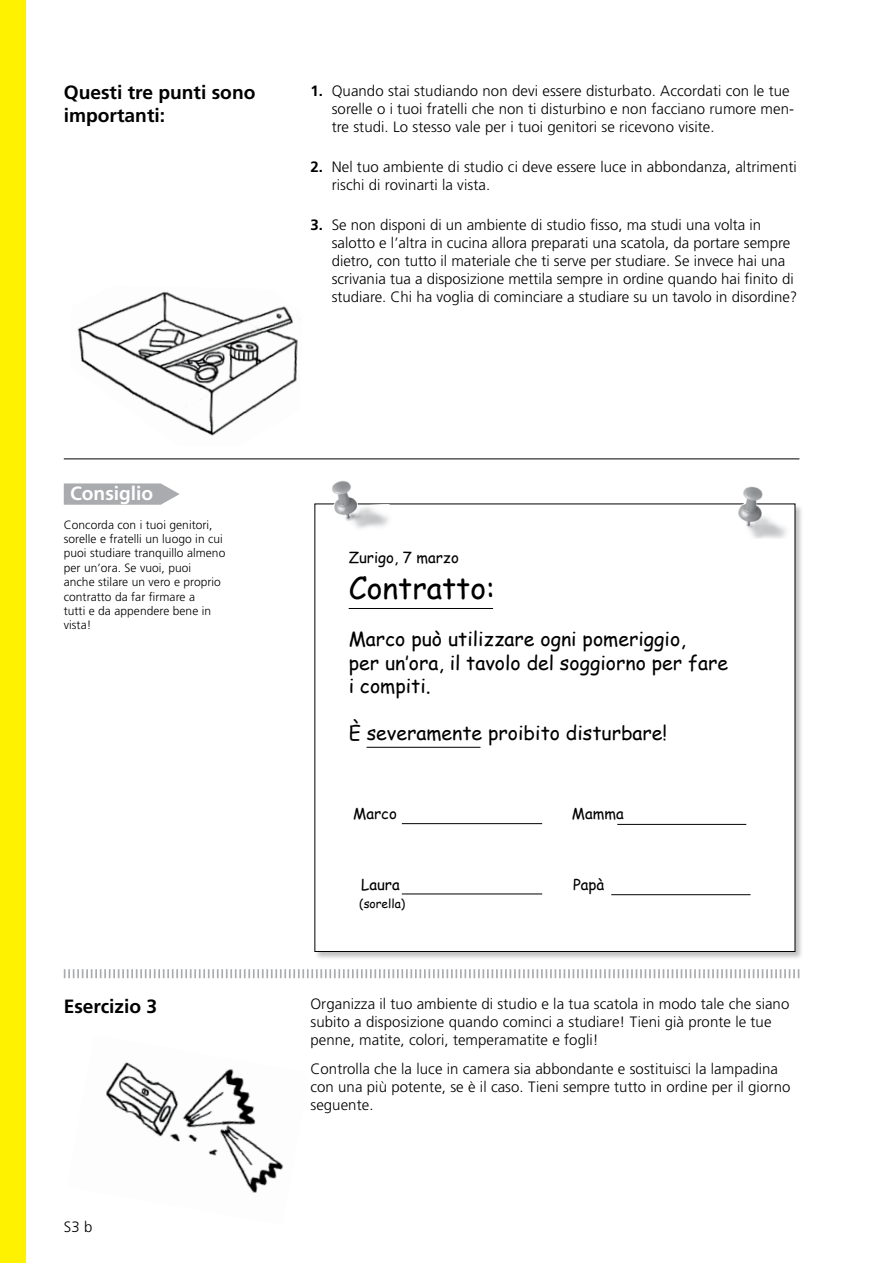
<style>
.page{position:relative;width:893px;height:1263px;background:#fff}
.page>*{position:absolute;margin:0;border:0;box-sizing:border-box;transform-origin:0 0}
.t1{font:30px "Comic Sans MS";color:#000}
.t2{font:19.5px/23.4px "Comic Sans MS";color:#000}
.t3{font:700 19.2px/23.1px "Frutiger LT Pro";color:#000}
.t4{font:700 19.2px "Frutiger LT Pro";color:#fff}
.t5{font:300 15px/18px "Frutiger LT Pro";letter-spacing:.005em;color:#000}
.t6{font:15px "Comic Sans MS";color:#000}
.t7{font:300 15px "Frutiger";color:#000}
.t8{font:300 12px/14.4px "Frutiger LT Pro";letter-spacing:.005em;color:#000}
.t9{font:12px "Comic Sans MS";color:#000}
.s1{font-weight:700}
</style>
<div class="page">
<img style="left:77px;top:291px;width:221px;height:145px">
<hr style="left:64px;top:458px;width:735px;height:1px;background:#000">
<svg style="left:64px;top:969px;width:735px;height:9px"></svg>
<img style="left:106px;top:1062px;width:178px;height:131px">
<svg style="left:64px;top:483px;width:116px;height:22px;background:#b2b4b7"></svg>
<div style="left:314px;top:503px;width:490px;height:457px;background:#000;opacity:.25"></div>
<div style="left:315px;top:504px;width:480px;height:447px;background:#fff"></div>
<img style="left:331px;top:480px;width:63px;height:48px">
<img style="left:734px;top:486px;width:57px;height:53px">
<hr style="left:349px;top:608px;width:144px;height:1px;background:#000">
<hr style="left:402px;top:823px;width:140px;height:1px;background:#000">
<hr style="left:617px;top:824px;width:129px;height:1px;background:#000">
<hr style="left:402px;top:893px;width:140px;height:1px;background:#000">
<hr style="left:611px;top:894px;width:139px;height:1px;background:#000">
<hr style="left:367px;top:747px;width:113px;height:1px;background:#000">
<div style="left:0;top:0;width:26px;height:1263px;background:#fff200"></div>
<p class="t3" style="left:64px;top:81px;width:193px">Questi tre punti sono importanti:</p>
<p class="t5" style="left:332px;top:82px;width:464px;text-indent:-21px"><span class="s1">1.</span> Quando stai studiando non devi essere disturbato. Accordati con le tue sorelle o i tuoi fratelli che non ti disturbino e non facciano rumore men&shy;tre studi. Lo stesso vale per i tuoi genitori se ricevono visite.</p>
<p class="t5" style="left:332px;top:158px;width:467px;text-indent:-21px"><span class="s1">2.</span> Nel tuo ambiente di studio ci deve essere luce in abbondanza, altrimenti rischi di rovinarti la vista.</p>
<p class="t5" style="left:332px;top:216px;width:467px;text-indent:-21px"><span class="s1">3.</span> Se non disponi di un ambiente di studio fisso, ma studi una volta in salotto e l’altra in cucina allora preparati una scatola, da portare sempre dietro, con tutto il materiale che ti serve per studiare. Se invece hai una scrivania tua a disposizione mettila sempre in ordine quando hai finito di studiare. Chi ha voglia di cominciare a studiare su un tavolo in disordine?</p>
<p class="t4" style="left:70px;top:482px;width:85px">Consiglio</p>
<p class="t8" style="left:64px;top:517px;width:163px">Concorda con i tuoi genitori, sorelle e fratelli un luogo in cui puoi studiare tranquillo almeno per un’ora. Se vuoi, puoi<br>anche stilare un vero e proprio contratto da far firmare a<br>tutti e da appendere bene in vista!</p>
<p class="t3" style="left:64px;top:994px;width:95px">Esercizio 3</p>
<p class="t7" style="left:64px;top:1218px;width:30px">S3 b</p>
<p class="t6" style="left:349px;top:547px;width:112px">Zurigo, 7 marzo</p>
<h1 class="t1" style="left:349px;top:566px;width:148px">Contratto:</h1>
<h2 class="t2" style="left:349px;top:627px;width:381px">Marco può utilizzare ogni pomeriggio,<br>per un’ora, il tavolo del soggiorno per fare i compiti.</h2>
<h2 class="t2" style="left:349px;top:720px;width:320px">È severamente proibito disturbare!</h2>
<p class="t6" style="left:353px;top:802px;width:45px">Marco</p>
<p class="t6" style="left:572px;top:802px;width:53px">Mamma</p>
<p class="t6" style="left:361px;top:873px;width:40px">Laura</p>
<p class="t6" style="left:573px;top:873px;width:33px">Papà</p>
<p class="t9" style="left:359px;top:895px;width:47px">(sorella)</p>
<p class="t5" style="left:310px;top:995px;width:480px">Organizza il tuo ambiente di studio e la tua scatola in modo tale che siano subito a disposizione quando cominci a studiare! Tieni già pronte le tue penne, matite, colori, temperamatite e fogli!</p>
<p class="t5" style="left:310px;top:1060px;width:482px">Controlla che la luce in camera sia abbondante e sostituisci la lampadina con una più potente, se è il caso. Tieni sempre tutto in ordine per il giorno seguente.</p>
</div>
